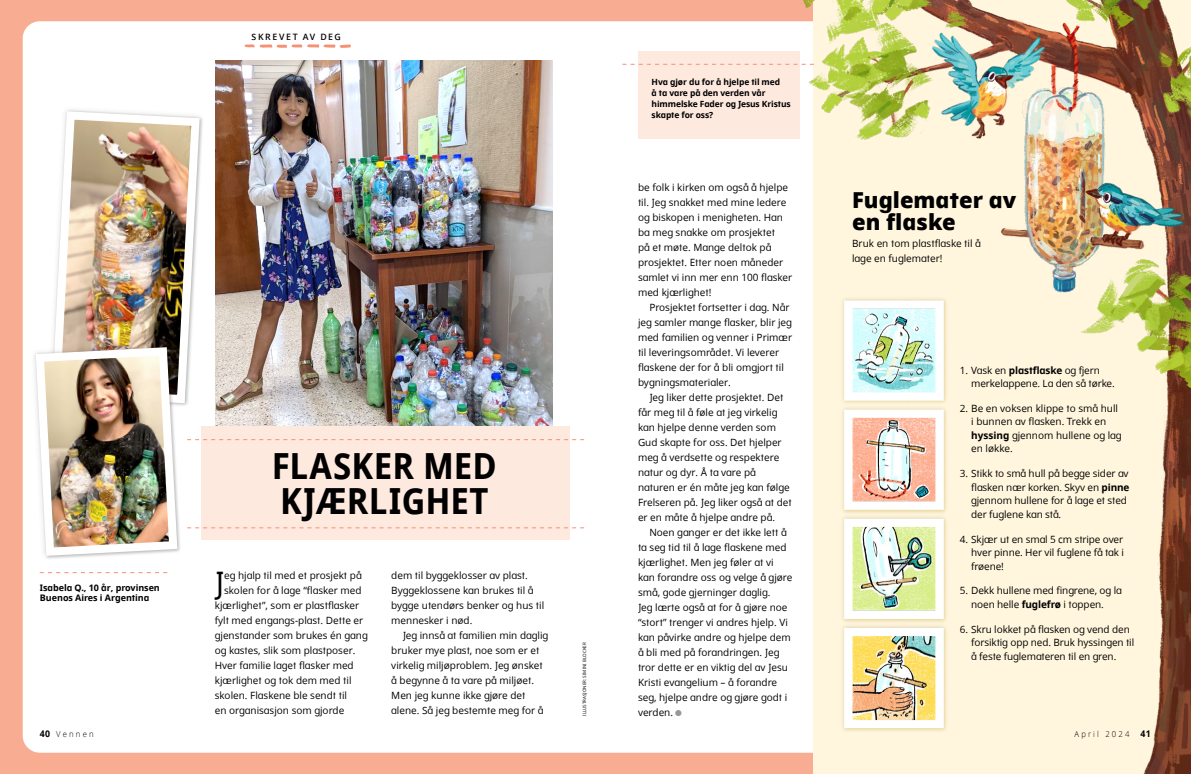
<style>
.page{position:relative;width:1191px;height:774px;background:#fff}
.page>*{position:absolute;margin:0;border:0;box-sizing:border-box;transform-origin:0 0}
.t1{font:700 36px/35px "Dots Solid Condlds Lat";letter-spacing:.005em;color:#000}
.p1_first{font:31px "Dots Solidlds Lat";color:#000}
.t2{font:800 22px/22px "Dots Solidlds Lat";color:#000}
.p1{font:10px/15px "Dots Solidlds Lat";color:#000}
.p1_aside_sidebar_bullet-1{font:10px/13.5px "Dots Solidlds Lat";letter-spacing:-.01em;color:#000}
.p1_first-2{font:10px/15px "Dots Solidlds Lat";color:#000}
.p1_author-name{font:700 9px/10.5px "Dots Solidlds Lat";letter-spacing:-.005em;color:#000}
.t3{font:600 8.8px "Dots Solidlds Lat";letter-spacing:.185em;color:#000}
.p1_aside_info_first__regular{font:700 8.5px/11px "Dots Solidlds Lat";letter-spacing:-.01em;color:#000}
.t4{font:300 8.2px "Dots Solidlds Lat";letter-spacing:.28em;color:#000;scale:.95 1}
.t5{font:4.5px "Dots Solidlds Lat";color:#000}
.s1{font-family:"Ding P Ilds Dpi";font-size:8.5px;color:#969798}
.s2{font-weight:700}
.s3{font-weight:700;font-size:9.2px}
</style>
<div class="page">
<div style="left:0;top:0;width:1191px;height:774px;background:linear-gradient(to bottom,#f8ae95,#f8ae95)"></div>
<div style="left:23px;top:21px;width:1145px;height:732px;background:#fff;border-radius:17px"></div>
<svg style="left:244px;top:44px;width:107px;height:4px"></svg>
<img style="left:53px;top:109px;width:150px;height:231px">
<img style="left:215px;top:61px;width:338px;height:279px">
<svg style="left:40px;top:572px;width:127px;height:1px"></svg>
<div style="left:638px;top:51px;width:161px;height:88px;background:#fee9df"></div>
<img style="left:791px;top:0;width:400px;height:774px">
<img style="left:34px;top:340px;width:550px;height:219px">
<svg style="left:622px;top:64px;width:192px;height:1px"></svg>
<div style="left:838px;top:295px;width:111px;height:111px;background:#fcf3da"></div>
<div style="left:838px;top:404px;width:111px;height:111px;background:#fcf3da"></div>
<div style="left:838px;top:513px;width:111px;height:111px;background:#fcf3da"></div>
<div style="left:838px;top:622px;width:111px;height:112px;background:#fcf3da"></div>
<img style="left:843px;top:299px;width:104px;height:432px">
<p class="p1_author-name" style="left:40px;top:582px;width:121px">Isabela Q., 10 år, provinsen<br>Buenos Aires i Argentina</p>
<p class="t3" style="left:252px;top:30px;width:91px">SKREVET AV DEG</p>
<p class="t1" style="left:272px;top:449px;width:226px">FLASKER MED<br>KJÆRLIGHET</p>
<p class="p1_first" style="left:214px;top:560px;width:11px">J</p>
<p class="p1_first-2" style="left:224px;top:568px;width:139px">eg hjalp til med et prosjekt på</p>
<p class="p1_first-2" style="left:224px;top:583px;width:139px">skolen for å lage “flasker med</p>
<p class="p1_first-2" style="left:215px;top:598px;width:146px">kjærlighet”, som er plastflasker</p>
<p class="p1_first-2" style="left:215px;top:613px;width:150px">fylt med engangs-plast. Dette er</p>
<p class="p1_first-2" style="left:215px;top:628px;width:154px">gjenstander som brukes én gang</p>
<p class="p1_first-2" style="left:215px;top:643px;width:142px">og kastes, slik som plastposer.</p>
<p class="p1_first-2" style="left:215px;top:658px;width:140px">Hver familie laget flasker med</p>
<p class="p1_first-2" style="left:215px;top:673px;width:138px">kjærlighet og tok dem med til</p>
<p class="p1_first-2" style="left:215px;top:688px;width:134px">skolen. Flaskene ble sendt til</p>
<p class="p1_first-2" style="left:215px;top:703px;width:131px">en organisasjon som gjorde</p>
<p class="p1_first-2" style="left:391px;top:568px;width:154px">dem til byggeklosser av plast.<br>Byggeklossene kan brukes til å bygge utendørs benker og hus til mennesker i nød.</p>
<p class="p1" style="left:391px;top:628px;width:158px;text-indent:11px">Jeg innså at familien min daglig bruker mye plast, noe som er et virkelig miljøproblem. Jeg ønsket å begynne å ta vare på miljøet.<br>Men jeg kunne ikke gjøre det alene. Så jeg bestemte meg for å</p>
<p class="t5" style="left:581px;top:716px;width:75px;rotate:-90deg">ILLUSTRASJONER: SIMINI BLOCKER</p>
<p class="p1_aside_info_first__regular" style="left:651px;top:76px;width:141px">Hva gjør du for å hjelpe til med<br>å ta vare på den verden vår himmelske Fader og Jesus Kristus skapte for oss?</p>
<p class="p1" style="left:638px;top:180px;width:156px">be folk i kirken om også å hjelpe til. Jeg snakket med mine ledere og biskopen i menigheten. Han ba meg snakke om prosjektet<br>på et møte. Mange deltok på prosjektet. Etter noen måneder samlet vi inn mer enn 100 flasker med kjærlighet!</p>
<p class="p1" style="left:638px;top:300px;width:156px;text-indent:11px">Prosjektet fortsetter i dag. Når jeg samler mange flasker, blir jeg med familien og venner i Primær til leveringsområdet. Vi leverer flaskene der for å bli omgjort til bygningsmaterialer.</p>
<p class="p1" style="left:638px;top:390px;width:155px;text-indent:11px">Jeg liker dette prosjektet. Det får meg til å føle at jeg virkelig kan hjelpe denne verden som<br>Gud skapte for oss. Det hjelper meg å verdsette og respektere natur og dyr. Å ta vare på naturen er én måte jeg kan følge<br>Frelseren på. Jeg liker også at det er en måte å hjelpe andre på.</p>
<p class="p1" style="left:638px;top:525px;width:156px;text-indent:11px">Noen ganger er det ikke lett å ta seg tid til å lage flaskene med kjærlighet. Men jeg føler at vi kan forandre oss og velge å gjøre små, gode gjerninger daglig.<br>Jeg lærte også at for å gjøre noe “stort” trenger vi andres hjelp. Vi kan påvirke andre og hjelpe dem å bli med på forandringen. Jeg tror dette er en viktig del av Jesu<br>Kristi evangelium – å forandre seg, hjelpe andre og gjøre godt i verden. <span class="s1">●</span></p>
<p class="t2" style="left:852px;top:189px;width:166px">Fuglemater av en flaske</p>
<p class="p1" style="left:852px;top:236px;width:130px">Bruk en tom plastflaske til å lage en fuglemater!</p>
<p class="p1_aside_sidebar_bullet-1" style="left:971px;top:363px;width:145px;text-indent:-11px">1. Vask en <span class="s2">plastflaske</span> og fjern merkelappene. La den så tørke.</p>
<p class="p1_aside_sidebar_bullet-1" style="left:971px;top:402px;width:152px;text-indent:-11px">2. Be en voksen klippe to små hull i bunnen av flasken. Trekk en <span class="s2">hyssing</span> gjennom hullene og lag en løkke.</p>
<p class="p1_aside_sidebar_bullet-1" style="left:971px;top:467px;width:160px;text-indent:-11px">3. Stikk to små hull på begge sider av flasken nær korken. Skyv en <span class="s2">pinne </span>gjennom hullene for å lage et sted der fuglene kan stå.</p>
<p class="p1_aside_sidebar_bullet-1" style="left:971px;top:532px;width:154px;text-align:justify;text-indent:-11px">4. Skjær ut en smal 5 cm stripe over hver pinne. Her vil fuglene få tak i frøene!</p>
<p class="p1_aside_sidebar_bullet-1" style="left:971px;top:584px;width:152px;text-indent:-11px">5. Dekk hullene med fingrene, og la noen helle <span class="s2">fuglefrø</span> i toppen.</p>
<p class="p1_aside_sidebar_bullet-1" style="left:971px;top:622px;width:164px;text-indent:-11px">6. Skru lokket på flasken og vend den forsiktig opp ned. Bruk hyssingen til å feste fuglemateren til en gren.</p>
<p class="t4" style="left:40px;top:728px;width:58px"><span class="s3">40</span> Vennen</p>
<p class="t4" style="left:1074px;top:728px;width:82px">April 2024 <span class="s3">41</span></p>
</div>
